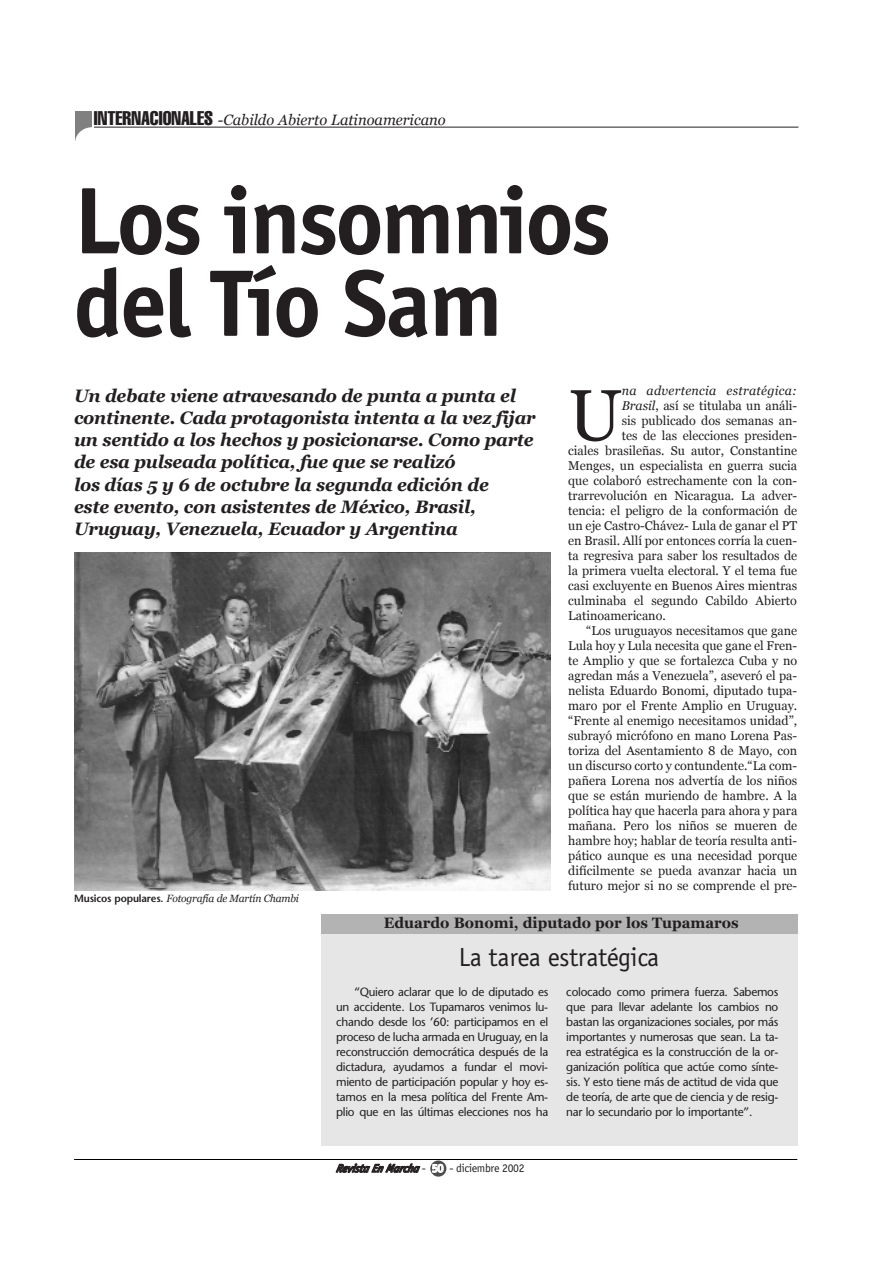
<style>
.page{position:relative;width:893px;height:1263px;background:#fff}
.page>*{position:absolute;margin:0;border:0;box-sizing:border-box;transform-origin:0 0}
.t1{font:700 97.5px/82.5px "Officina Sans";letter-spacing:-.025em;color:#231f20}
.t2{font:72.15px "Georgia";color:#231f20}
.t3{font:27px "Officina Sans";letter-spacing:-.01em;color:#231f20}
.t4{font:italic 700 18px/22.2px "Georgia";letter-spacing:-.015em;color:#231f20}
.t5{font:italic 15px "Georgia";color:#231f20}
.t6{font:700 15px "Georgia";color:#231f20}
.t7{font:12.75px "Georgia";color:#231f20}
.t8{font:italic 12.75px "Georgia";letter-spacing:.025em;color:#231f20}
.t9{font:12px/15px "Stone Sans";letter-spacing:-.025em;color:#231f20;text-align:justify}
.t10{font:italic 700 12px "Officina Sans";letter-spacing:-.025em;color:#231f20}
.t11{font:italic 10.5px "Georgia";letter-spacing:-.02em;color:#231f20}
.s1{font-family:"Helvetica";font-style:normal;font-stretch:extra-condensed;font-size:19.5px}
.s2{font-family:"Stone Sans";font-weight:600;font-style:normal}
.s3{font-style:italic}
.s4{font-weight:400;font-style:normal}
.s5{font-style:normal;color:#fff}
</style>
<div class="page">
<div style="left:321px;top:918px;width:476px;height:227px;background:#e6e6e6"></div>
<div style="left:430px;top:1161px;width:16px;height:16px;background:#4d4d4d;border-radius:50%"></div>
<hr style="left:74px;top:1159px;width:723px;height:1px;background:#000">
<hr style="left:94px;top:127px;width:704px;height:1px;background:#231f20">
<img style="left:75px;top:111px;width:16px;height:30px">
<img style="left:74px;top:552px;width:476px;height:339px">
<div style="left:321px;top:914px;width:476px;height:20px;background:#b3b3b3"></div>
<p class="t5" style="left:94px;top:111px;width:353px"><span class="s1">INTERNACIONALES</span> -Cabildo Abierto Latinoamericano</p>
<h1 class="t1" style="left:74px;top:187px;width:538px">Los insomnios del Tío Sam</h1>
<p class="t4" style="left:74px;top:385px;width:463px">Un debate viene atravesando de punta a punta el continente. Cada protagonista intenta a la vez fijar un sentido a los hechos y posicionarse. Como parte de esa pulseada política, fue que se realizó<br>los días 5 y 6 de octubre la segunda edición de<br>este evento, con asistentes de México, Brasil, Uruguay, Venezuela, Ecuador y Argentina</p>
<p class="t11" style="left:74px;top:892px;width:226px"><span class="s2">Musicos populares.</span> Fotografía de Martín Chambi</p>
<h2 class="t2" style="left:568px;top:374px;width:55px">U</h2>
<p class="t8" style="left:621px;top:384px;width:177px">na advertencia estratégica:</p>
<p class="t7" style="left:621px;top:399px;width:177px"><span class="s3">Brasil</span>, así se titulaba un análi-</p>
<p class="t7" style="left:621px;top:414px;width:177px">sis publicado dos semanas an-</p>
<p class="t7" style="left:621px;top:429px;width:177px">tes de las elecciones presiden-</p>
<p class="t7" style="left:568px;top:444px;width:230px">ciales brasileñas. Su autor, Constantine</p>
<p class="t7" style="left:568px;top:459px;width:230px">Menges, un especialista en guerra sucia</p>
<p class="t7" style="left:568px;top:474px;width:230px">que colaboró estrechamente con la con-</p>
<p class="t7" style="left:568px;top:489px;width:230px">trarrevolución en Nicaragua. La adver-</p>
<p class="t7" style="left:568px;top:504px;width:230px">tencia: el peligro de la conformación de</p>
<p class="t7" style="left:568px;top:519px;width:230px">un eje Castro-Chávez- Lula de ganar el PT</p>
<p class="t7" style="left:568px;top:534px;width:230px">en Brasil. Allí por entonces corría la cuen-</p>
<p class="t7" style="left:568px;top:549px;width:230px">ta regresiva para saber los resultados de</p>
<p class="t7" style="left:568px;top:564px;width:230px">la primera vuelta electoral. Y el tema fue</p>
<p class="t7" style="left:568px;top:579px;width:230px">casi excluyente en Buenos Aires mientras</p>
<p class="t7" style="left:568px;top:594px;width:230px">culminaba el segundo Cabildo Abierto</p>
<p class="t7" style="left:568px;top:609px;width:99px">Latinoamericano.</p>
<p class="t7" style="left:586px;top:624px;width:212px">“Los uruguayos necesitamos que gane</p>
<p class="t7" style="left:568px;top:639px;width:230px">Lula hoy y Lula necesita que gane el Fren-</p>
<p class="t7" style="left:568px;top:654px;width:230px">te Amplio y que se fortalezca Cuba y no</p>
<p class="t7" style="left:568px;top:669px;width:230px">agredan más a Venezuela”, aseveró el pa-</p>
<p class="t7" style="left:568px;top:684px;width:230px">nelista Eduardo Bonomi, diputado tupa-</p>
<p class="t7" style="left:568px;top:699px;width:230px">maro por el Frente Amplio en Uruguay.</p>
<p class="t7" style="left:568px;top:714px;width:230px">“Frente al enemigo necesitamos unidad”,</p>
<p class="t7" style="left:568px;top:729px;width:230px">subrayó micrófono en mano Lorena Pas-</p>
<p class="t7" style="left:568px;top:744px;width:230px">toriza del Asentamiento 8 de Mayo, con</p>
<p class="t7" style="left:568px;top:759px;width:230px">un discurso corto y contundente.“La com-</p>
<p class="t7" style="left:568px;top:774px;width:230px">pañera Lorena nos advertía de los niños</p>
<p class="t7" style="left:568px;top:789px;width:230px">que se están muriendo de hambre. A la</p>
<p class="t7" style="left:568px;top:804px;width:230px">política hay que hacerla para ahora y para</p>
<p class="t7" style="left:568px;top:819px;width:230px">mañana. Pero los niños se mueren de</p>
<p class="t7" style="left:568px;top:834px;width:230px">hambre hoy; hablar de teoría resulta anti-</p>
<p class="t7" style="left:568px;top:849px;width:230px">pático aunque es una necesidad porque</p>
<p class="t7" style="left:568px;top:864px;width:230px">difícilmente se pueda avanzar hacia un</p>
<p class="t7" style="left:568px;top:879px;width:230px">futuro mejor si no se comprende el pre-</p>
<p class="t6" style="left:384px;top:915px;width:356px">Eduardo Bonomi, diputado por los Tupamaros</p>
<h3 class="t3" style="left:459px;top:946px;width:202px">La tarea estratégica</h3>
<p class="t9" style="left:336px;top:985px;width:214px;text-indent:18px">“Quiero aclarar que lo de diputado es un accidente. Los Tupamaros venimos lu&shy;chando desde los ’60: participamos en el proceso de lucha armada en Uruguay, en la reconstrucción democrática después de la dictadura, ayudamos a fundar el movi&shy;miento de participación popular y hoy es&shy;tamos en la mesa política del Frente Am&shy;plio que en las últimas elecciones nos ha</p>
<p class="t9" style="left:566px;top:985px;width:214px">colocado como primera fuerza. Sabemos que para llevar adelante los cambios no bastan las organizaciones sociales, por más importantes y numerosas que sean. La ta&shy;rea estratégica es la construcción de la or&shy;ganización política que actúe como sínte&shy;sis. Y esto tiene más de actitud de vida que de teoría, de arte que de ciencia y de resig&shy;nar lo secundario por lo importante”.</p>
<p class="t10" style="left:336px;top:1164px;width:190px">Revista En Marcha<span class="s4">-</span> <span class="s5">50</span> <span class="s4">- diciembre 2002</span></p>
</div>
